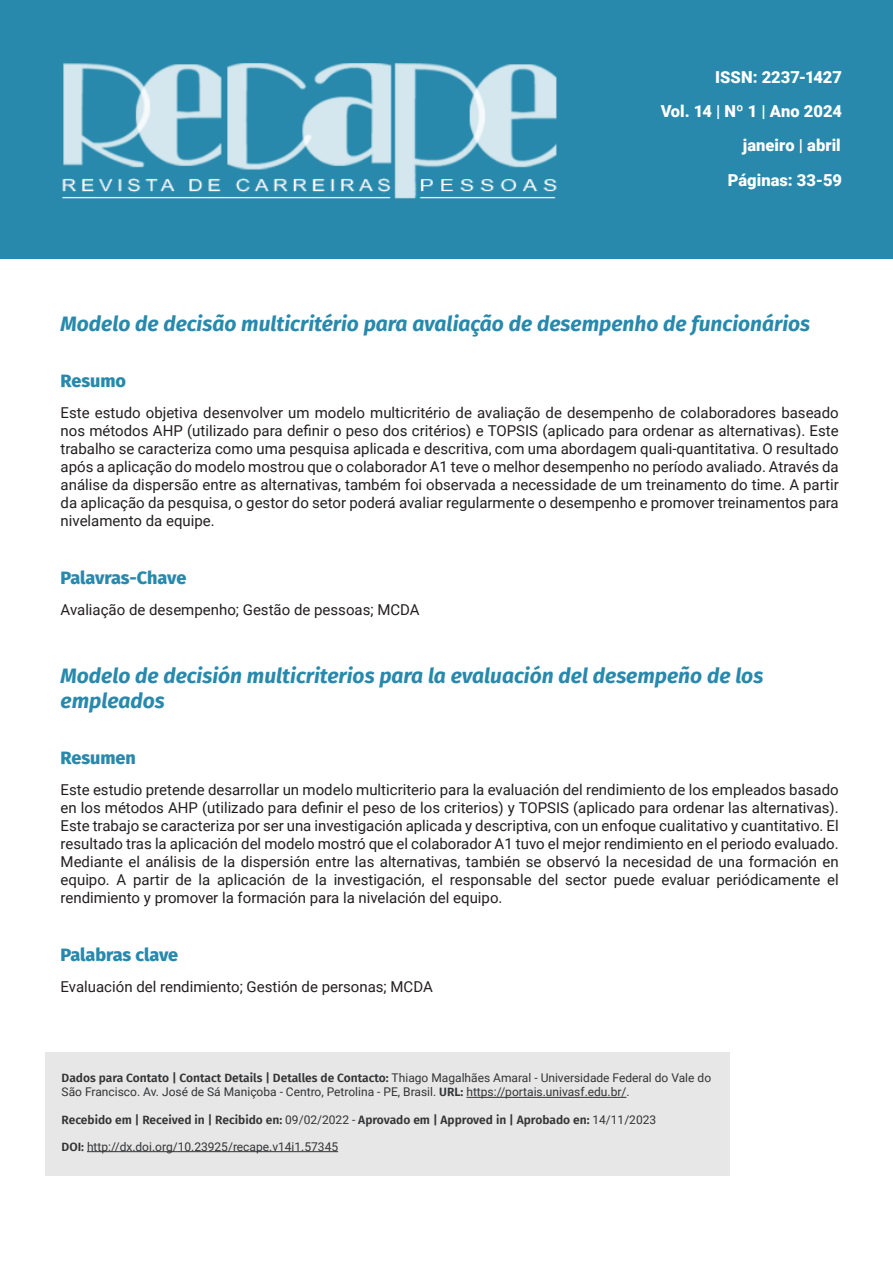
<style>
.page{position:relative;width:893px;height:1263px;background:#fff}
.page>*{position:absolute;margin:0;border:0;box-sizing:border-box;transform-origin:0 0}
.Colunas_-_Esquerda{font:italic 700 21px/25.2px "Fira Sans";color:#2889ac}
.Título_-_Contracapa{font:italic 700 21px "Fira Sans";color:#2889ac}
.t1{font:800 18px "Fira Sans";letter-spacing:-.005em;color:#2889ac}
.Colunas_-_Esquerda-2{font:900 16.5px "Roboto";color:#fff}
.Texto_Resumo_-_Contr{font:15px/18px "Roboto";color:#231f20;text-align:justify}
.Colunas_-_Esquerda-3{font:12px/14.4px "Roboto";color:#333435}
.Colunas_-_Esquerda-4{font:600 12px "Fira Sans";color:#333435}
.s1{font-family:"Fira Sans";font-weight:600}
.s2{font-family:"Roboto";font-weight:400}
</style>
<div class="page">
<div style="left:45px;top:1052px;width:685px;height:123px;background:#e7e7e8"></div>
<hr style="left:466px;top:1097px;width:160px;height:1px;background:#333435">
<hr style="left:87px;top:1151px;width:251px;height:1px;background:#333435">
<div style="left:0;top:0;width:893px;height:258px;background:#2889ac"></div>
<img style="left:62px;top:63px;width:495px;height:136px">
<p class="Colunas_-_Esquerda-2" style="left:715px;top:65px;width:128px">ISSN: 2237-1427</p>
<p class="Colunas_-_Esquerda-2" style="left:661px;top:99px;width:183px">Vol. 14 | Nº 1 | Ano 2024</p>
<p class="Colunas_-_Esquerda-2" style="left:743px;top:134px;width:99px">janeiro | abril</p>
<p class="Colunas_-_Esquerda-2" style="left:728px;top:168px;width:116px">Páginas: 33-59</p>
<p class="Título_-_Contracapa" style="left:61px;top:306px;width:751px">Modelo de decisão multicritério para avaliação de desempenho de funcionários</p>
<p class="t1" style="left:61px;top:365px;width:67px">Resumo</p>
<p class="Texto_Resumo_-_Contr" style="left:61px;top:403px;width:780px">Este estudo objetiva desenvolver um modelo multicritério de avaliação de desempenho de colaboradores baseado nos métodos AHP (utilizado para definir o peso dos critérios) e TOPSIS (aplicado para ordenar as alternativas). Este trabalho se caracteriza como uma pesquisa aplicada e descritiva, com uma abordagem quali-quantitativa. O resultado após a aplicação do modelo mostrou que o colaborador A1 teve o melhor desempenho no período avaliado. Através da análise da dispersão entre as alternativas, também foi observada a necessidade de um treinamento do time. A partir da aplicação da pesquisa, o gestor do setor poderá avaliar regularmente o desempenho e promover treinamentos para nivelamento da equipe.</p>
<p class="t1" style="left:61px;top:562px;width:127px">Palavras-Chave</p>
<p class="Texto_Resumo_-_Contr" style="left:61px;top:600px;width:360px">Avaliação de desempenho; Gestão de pessoas; MCDA</p>
<p class="Colunas_-_Esquerda" style="left:61px;top:662px;width:704px">Modelo de decisión multicriterios para la evaluación del desempeño de los empleados</p>
<p class="t1" style="left:61px;top:742px;width:77px">Resumen</p>
<p class="Texto_Resumo_-_Contr" style="left:61px;top:780px;width:780px">Este estudio pretende desarrollar un modelo multicriterio para la evaluación del rendimiento de los empleados basado en los métodos AHP (utilizado para definir el peso de los criterios) y TOPSIS (aplicado para ordenar las alternativas).<br>Este trabajo se caracteriza por ser una investigación aplicada y descriptiva, con un enfoque cualitativo y cuantitativo. El resultado tras la aplicación del modelo mostró que el colaborador A1 tuvo el mejor rendimiento en el periodo evaluado.<br>Mediante el análisis de la dispersión entre las alternativas, también se observó la necesidad de una formación en equipo. A partir de la aplicación de la investigación, el responsable del sector puede evaluar periódicamente el rendimiento y promover la formación para la nivelación del equipo.</p>
<p class="t1" style="left:61px;top:939px;width:119px">Palabras clave</p>
<p class="Texto_Resumo_-_Contr" style="left:61px;top:977px;width:374px">Evaluación del rendimiento; Gestión de personas; MCDA</p>
<p class="Colunas_-_Esquerda-3" style="left:62px;top:1070px;width:651px"><span class="s1">Dados para Contato | Contact Details | Detalles de Contacto:</span> Thiago Magalhães Amaral - Universidade Federal do Vale do<br>São Francisco. Av. José de Sá Maniçoba - Centro, Petrolina - PE, Brasil. <span class="s1">URL:</span> https://portais.univasf.edu.br/.</p>
<p class="Colunas_-_Esquerda-4" style="left:62px;top:1109px;width:596px">Recebido em | Received in | Recibido en: <span class="s2">09/02/2022 -</span> Aprovado em | Approved in | Aprobado en: <span class="s2">14/11/2023</span></p>
<p class="Colunas_-_Esquerda-3" style="left:62px;top:1139px;width:278px"><span class="s1">DOI:</span> http://dx.doi.org/10.23925/recape.v14i1.57345</p>
</div>
